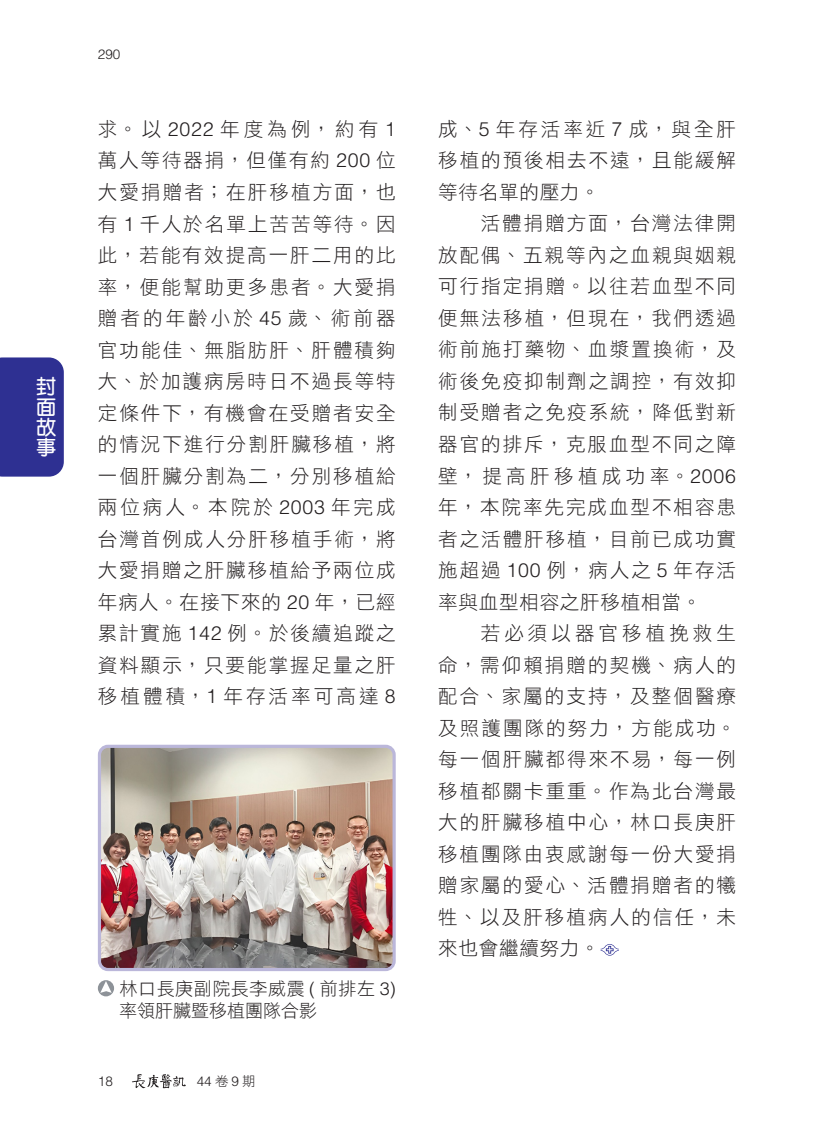
<style>
.page{position:relative;width:834px;height:1132px;background:#fff}
.page>*{position:absolute;margin:0;border:0;box-sizing:border-box;transform-origin:0 0}
.t1{font:700 20.25px/20.2px "AR Yuan B5";color:#fff;text-align:justify}
.t2{font:19.5px/31.5px "DF Hei Std W3";letter-spacing:.1em;color:#231f20;text-align:justify}
.t3{font:18px/22.2px "DF Hei Std W3";letter-spacing:.03em;color:#231f20}
.t4{font:300 13.5px "Helvetica LT Std";color:#231f20}
.s1{font-family:"Helvetica LT Std";font-weight:300}
.s2{font-family:"DF Hei Std W3";font-weight:400}
</style>
<div class="page">
<svg style="left:600px;top:944px;width:18px;height:11px"></svg>
<svg style="left:132px;top:1074px;width:54px;height:13px"></svg>
<div style="left:0;top:357px;width:64px;height:119px;background:#2e3092"></div>
<img style="left:99px;top:748px;width:295px;height:221px">
<div style="left:98px;top:744px;width:297px;height:226px;border:3px solid #bbb7da;border-radius:9px"></div>
<svg style="left:98px;top:979px;width:16px;height:17px"></svg>
<svg style="left:100px;top:980px;width:12px;height:12px"></svg>
<p class="t1" style="left:36px;top:376px;width:21px">封面故事</p>
<p class="t4" style="left:98px;top:46px;width:24px">290</p>
<p class="t2" style="left:98px;top:113px;width:299px">求。以 <span class="s1">2022</span> 年度為例，約有 <span class="s1">1</span>萬人等待器捐，但僅有約 <span class="s1">200</span> 位大愛捐贈者；在肝移植方面，也有 <span class="s1">1</span> 千人於名單上苦苦等待。因此，若能有效提高一肝二用的比率，便能幫助更多患者。大愛捐贈者的年齡小於 <span class="s1">45</span> 歲、術前器官功能佳、無脂肪肝、肝體積夠大、於加護病房時日不過長等特定條件下，有機會在受贈者安全的情況下進行分割肝臟移植，將一個肝臟分割為二，分別移植給兩位病人。本院於 <span class="s1">2003</span> 年完成台灣首例成人分肝移植手術，將大愛捐贈之肝臟移植給予兩位成年病人。在接下來的 <span class="s1">20</span> 年，已經累計實施 <span class="s1">142</span> 例。於後續追蹤之資料顯示，只要能掌握足量之肝移植體積，<span class="s1">1</span> 年存活率可高達 <span class="s1">8</span></p>
<p class="t2" style="left:438px;top:113px;width:299px">成、<span class="s1">5</span> 年存活率近 <span class="s1">7</span> 成，與全肝移植的預後相去不遠，且能緩解等待名單的壓力。</p>
<p class="t2" style="left:438px;top:207px;width:299px;text-indent:43px">活體捐贈方面，台灣法律開放配偶、五親等內之血親與姻親可行指定捐贈。以往若血型不同便無法移植，但現在，我們透過術前施打藥物、血漿置換術，及術後免疫抑制劑之調控，有效抑制受贈者之免疫系統，降低對新器官的排斥，克服血型不同之障壁，提高肝移植成功率。<span class="s1">2006</span>年，本院率先完成血型不相容患者之活體肝移植，目前已成功實施超過 <span class="s1">100</span> 例，病人之 <span class="s1">5</span> 年存活率與血型相容之肝移植相當。</p>
<p class="t2" style="left:438px;top:617px;width:299px;text-indent:43px">若必須以器官移植挽救生命，需仰賴捐贈的契機、病人的配合、家屬的支持，及整個醫療及照護團隊的努力，方能成功。每一個肝臟都得來不易，每一例移植都關卡重重。作為北台灣最大的肝臟移植中心，林口長庚肝移植團隊由衷感謝每一份大愛捐贈家屬的愛心、活體捐贈者的犧牲、以及肝移植病人的信任，未來也會繼續努力。</p>
<p class="t3" style="left:119px;top:976px;width:278px">林口長庚副院長李威震 <span class="s1">(</span> 前排左 <span class="s1">3)</span>率領肝臟暨移植團隊合影</p>
<p class="t4" style="left:98px;top:1072px;width:17px">18</p>
<p class="t4" style="left:197px;top:1072px;width:60px">44<span class="s2">卷</span>9<span class="s2">期</span></p>
</div>
